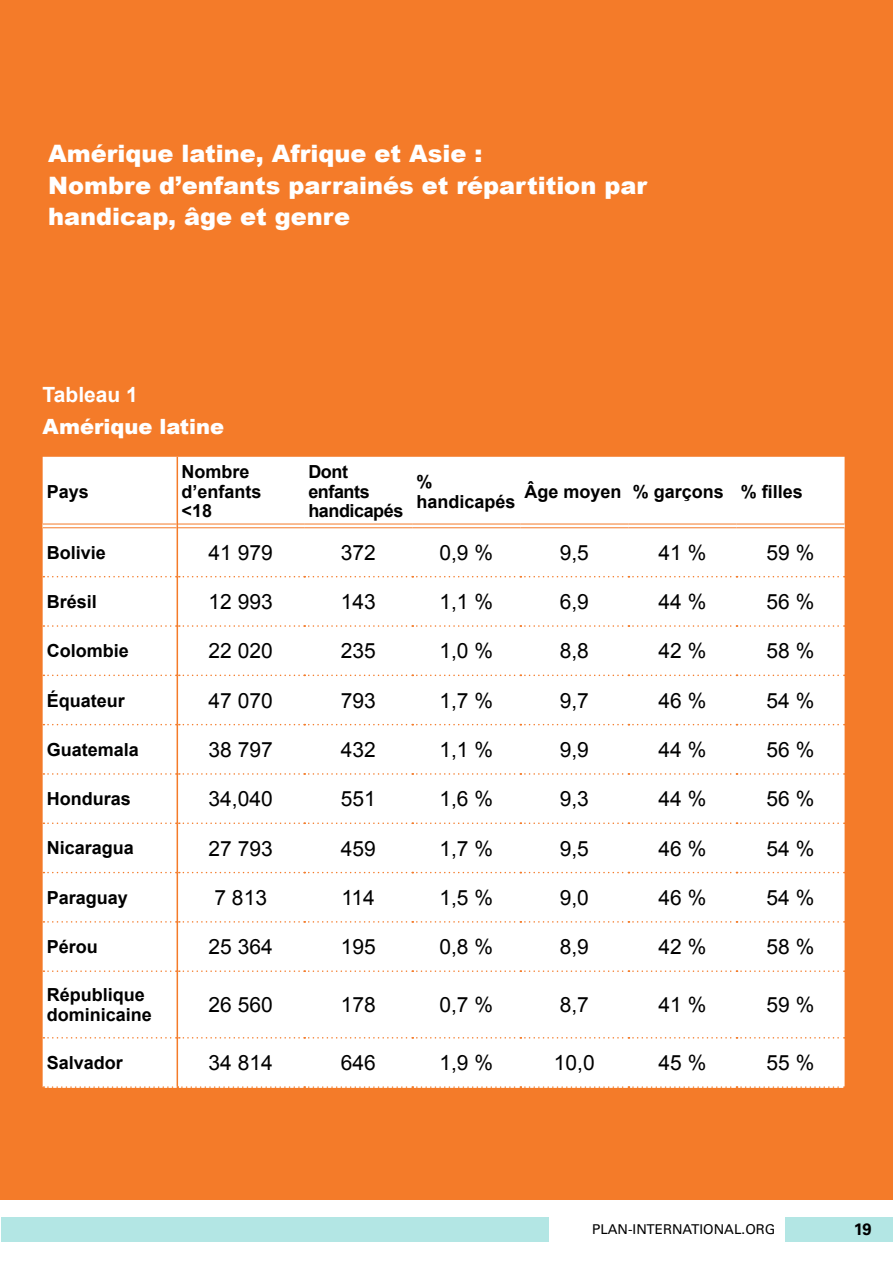
<style>
.page{position:relative;width:893px;height:1263px;background:#fff}
.page>*{position:absolute;margin:0;border:0;box-sizing:border-box;transform-origin:0 0}
.t1{font:900 24px/31.5px "Arial";color:#fff}
.t2{font:21px "Arial";color:#000}
.t3{font:900 21px "Arial";color:#fff}
.t4{font:700 21px "Arial";color:#fff}
.t5{font:700 18px/19.5px "Arial";color:#000}
.t6{font:700 18px/19.5px "Arial";letter-spacing:-.025em;color:#000}
.t7{font:700 16.5px "Univers LT Std";color:#000}
.t8{font:13.5px "Univers LT Std";color:#000}
</style>
<div class="page">
<div style="left:1px;top:1217px;width:548px;height:25px;background:#b3e6e4"></div>
<div style="left:785px;top:1217px;width:108px;height:25px;background:#b3e6e4"></div>
<div style="left:1px;top:0;width:892px;height:1199px;background:#f47b29"></div>
<div style="left:43px;top:457px;width:802px;height:67px;background:#fff"></div>
<div style="left:43px;top:528px;width:802px;height:558px;background:#fff"></div>
<hr style="left:43px;top:524px;width:134px;height:4px;background:#fff">
<hr style="left:178px;top:524px;width:126px;height:4px;background:#fff">
<hr style="left:304px;top:524px;width:108px;height:4px;background:#fff">
<hr style="left:412px;top:524px;width:108px;height:4px;background:#fff">
<hr style="left:520px;top:524px;width:108px;height:4px;background:#fff">
<hr style="left:628px;top:524px;width:108px;height:4px;background:#fff">
<hr style="left:736px;top:524px;width:109px;height:4px;background:#fff">
<svg style="left:43px;top:625px;width:802px;height:2px;background:#fce5d5"></svg>
<svg style="left:43px;top:675px;width:802px;height:1px"></svg>
<svg style="left:43px;top:724px;width:802px;height:1px"></svg>
<svg style="left:43px;top:773px;width:802px;height:2px;background:#fce5d5"></svg>
<svg style="left:43px;top:822px;width:802px;height:2px;background:#fce5d6"></svg>
<svg style="left:43px;top:872px;width:802px;height:1px"></svg>
<svg style="left:43px;top:921px;width:802px;height:2px;background:#fce5d5"></svg>
<svg style="left:43px;top:970px;width:802px;height:2px;background:#fce5d5"></svg>
<svg style="left:43px;top:1037px;width:802px;height:1px"></svg>
<svg style="left:43px;top:576px;width:802px;height:1px"></svg>
<svg style="left:43px;top:1086px;width:802px;height:2px;background:#fbe0ce"></svg>
<hr style="left:43px;top:524px;width:134px;height:1px;background:#f47b29">
<hr style="left:43px;top:527px;width:134px;height:1px;background:#f47b29">
<hr style="left:178px;top:524px;width:126px;height:1px;background:#f47b29">
<hr style="left:178px;top:527px;width:126px;height:1px;background:#f47b29">
<hr style="left:304px;top:524px;width:108px;height:1px;background:#f47b29">
<hr style="left:304px;top:527px;width:108px;height:1px;background:#f47b29">
<hr style="left:412px;top:524px;width:108px;height:1px;background:#f47b29">
<hr style="left:412px;top:527px;width:108px;height:1px;background:#f47b29">
<hr style="left:520px;top:524px;width:108px;height:1px;background:#f47b29">
<hr style="left:520px;top:527px;width:108px;height:1px;background:#f47b29">
<hr style="left:628px;top:524px;width:108px;height:1px;background:#f47b29">
<hr style="left:628px;top:527px;width:108px;height:1px;background:#f47b29">
<hr style="left:736px;top:524px;width:109px;height:1px;background:#f47b29">
<hr style="left:736px;top:527px;width:109px;height:1px;background:#f47b29">
<hr style="left:177px;top:457px;width:1px;height:69px;background:#f47b29">
<hr style="left:177px;top:526px;width:1px;height:51px;background:#f47b29">
<hr style="left:177px;top:577px;width:1px;height:49px;background:#f47b29">
<hr style="left:177px;top:626px;width:1px;height:49px;background:#f47b29">
<hr style="left:177px;top:675px;width:1px;height:50px;background:#f47b29">
<hr style="left:177px;top:725px;width:1px;height:49px;background:#f47b29">
<hr style="left:177px;top:774px;width:1px;height:49px;background:#f47b29">
<hr style="left:177px;top:823px;width:1px;height:49px;background:#f47b29">
<hr style="left:177px;top:872px;width:1px;height:50px;background:#f47b29">
<hr style="left:177px;top:922px;width:1px;height:49px;background:#f47b29">
<hr style="left:177px;top:971px;width:1px;height:67px;background:#f47b29">
<hr style="left:177px;top:1038px;width:1px;height:48px;background:#f47b29">
<p class="t1" style="left:48px;top:137px;width:600px">Amérique latine, Afrique et Asie :<br>Nombre d’enfants parrainés et répartition par handicap, âge et genre</p>
<p class="t4" style="left:43px;top:381px;width:97px">Tableau 1</p>
<p class="t3" style="left:43px;top:411px;width:183px">Amérique latine</p>
<p class="t5" style="left:47px;top:482px;width:44px">Pays</p>
<p class="t5" style="left:182px;top:463px;width:82px">Nombre d’enfants &lt;18</p>
<p class="t6" style="left:308px;top:463px;width:96px">Dont enfants handicapés</p>
<p class="t5" style="left:416px;top:473px;width:101px">% handicapés</p>
<p class="t5" style="left:525px;top:482px;width:280px">Âge moyen % garçons % filles</p>
<p class="t5" style="left:47px;top:543px;width:61px">Bolivie</p>
<p class="t2" style="left:209px;top:539px;width:66px">41 979</p>
<p class="t2" style="left:341px;top:539px;width:37px">372</p>
<p class="t2" style="left:439px;top:539px;width:55px">0,9 %</p>
<p class="t2" style="left:560px;top:539px;width:31px">9,5</p>
<p class="t2" style="left:658px;top:539px;width:49px">41 %</p>
<p class="t2" style="left:767px;top:539px;width:49px">59 %</p>
<p class="t5" style="left:47px;top:592px;width:52px">Brésil</p>
<p class="t2" style="left:209px;top:588px;width:66px">12 993</p>
<p class="t2" style="left:341px;top:588px;width:37px">143</p>
<p class="t2" style="left:439px;top:588px;width:55px">1,1 %</p>
<p class="t2" style="left:560px;top:588px;width:31px">6,9</p>
<p class="t2" style="left:658px;top:588px;width:49px">44 %</p>
<p class="t2" style="left:767px;top:588px;width:49px">56 %</p>
<p class="t5" style="left:47px;top:642px;width:84px">Colombie</p>
<p class="t2" style="left:209px;top:637px;width:66px">22 020</p>
<p class="t2" style="left:341px;top:637px;width:37px">235</p>
<p class="t2" style="left:439px;top:637px;width:55px">1,0 %</p>
<p class="t2" style="left:560px;top:637px;width:31px">8,8</p>
<p class="t2" style="left:658px;top:637px;width:49px">42 %</p>
<p class="t2" style="left:767px;top:637px;width:49px">58 %</p>
<p class="t5" style="left:47px;top:691px;width:80px">Équateur</p>
<p class="t2" style="left:209px;top:686px;width:66px">47 070</p>
<p class="t2" style="left:341px;top:686px;width:37px">793</p>
<p class="t2" style="left:439px;top:686px;width:55px">1,7 %</p>
<p class="t2" style="left:560px;top:686px;width:31px">9,7</p>
<p class="t2" style="left:658px;top:686px;width:49px">46 %</p>
<p class="t2" style="left:767px;top:686px;width:49px">54 %</p>
<p class="t5" style="left:47px;top:740px;width:94px">Guatemala</p>
<p class="t2" style="left:209px;top:736px;width:66px">38 797</p>
<p class="t2" style="left:341px;top:736px;width:37px">432</p>
<p class="t2" style="left:439px;top:736px;width:55px">1,1 %</p>
<p class="t2" style="left:560px;top:736px;width:31px">9,9</p>
<p class="t2" style="left:658px;top:736px;width:49px">44 %</p>
<p class="t2" style="left:767px;top:736px;width:49px">56 %</p>
<p class="t5" style="left:47px;top:790px;width:86px">Honduras</p>
<p class="t2" style="left:209px;top:785px;width:66px">34,040</p>
<p class="t2" style="left:341px;top:785px;width:37px">551</p>
<p class="t2" style="left:439px;top:785px;width:55px">1,6 %</p>
<p class="t2" style="left:560px;top:785px;width:31px">9,3</p>
<p class="t2" style="left:658px;top:785px;width:49px">44 %</p>
<p class="t2" style="left:767px;top:785px;width:49px">56 %</p>
<p class="t5" style="left:47px;top:839px;width:89px">Nicaragua</p>
<p class="t2" style="left:209px;top:834px;width:66px">27 793</p>
<p class="t2" style="left:341px;top:834px;width:37px">459</p>
<p class="t2" style="left:439px;top:834px;width:55px">1,7 %</p>
<p class="t2" style="left:560px;top:834px;width:31px">9,5</p>
<p class="t2" style="left:658px;top:834px;width:49px">46 %</p>
<p class="t2" style="left:767px;top:834px;width:49px">54 %</p>
<p class="t5" style="left:47px;top:888px;width:83px">Paraguay</p>
<p class="t2" style="left:214px;top:884px;width:54px">7 813</p>
<p class="t2" style="left:341px;top:884px;width:35px">114</p>
<p class="t2" style="left:439px;top:884px;width:55px">1,5 %</p>
<p class="t2" style="left:560px;top:884px;width:31px">9,0</p>
<p class="t2" style="left:658px;top:884px;width:49px">46 %</p>
<p class="t2" style="left:767px;top:884px;width:49px">54 %</p>
<p class="t5" style="left:47px;top:937px;width:53px">Pérou</p>
<p class="t2" style="left:209px;top:933px;width:66px">25 364</p>
<p class="t2" style="left:341px;top:933px;width:37px">195</p>
<p class="t2" style="left:439px;top:933px;width:55px">0,8 %</p>
<p class="t2" style="left:560px;top:933px;width:31px">8,9</p>
<p class="t2" style="left:658px;top:933px;width:49px">42 %</p>
<p class="t2" style="left:767px;top:933px;width:49px">58 %</p>
<p class="t5" style="left:47px;top:986px;width:107px">République dominicaine</p>
<p class="t2" style="left:209px;top:991px;width:66px">26 560</p>
<p class="t2" style="left:341px;top:991px;width:37px">178</p>
<p class="t2" style="left:439px;top:991px;width:55px">0,7 %</p>
<p class="t2" style="left:560px;top:991px;width:31px">8,7</p>
<p class="t2" style="left:658px;top:991px;width:49px">41 %</p>
<p class="t2" style="left:767px;top:991px;width:49px">59 %</p>
<p class="t5" style="left:47px;top:1053px;width:78px">Salvador</p>
<p class="t2" style="left:209px;top:1049px;width:66px">34 814</p>
<p class="t2" style="left:341px;top:1049px;width:37px">646</p>
<p class="t2" style="left:439px;top:1049px;width:55px">1,9 %</p>
<p class="t2" style="left:554px;top:1049px;width:42px">10,0</p>
<p class="t2" style="left:658px;top:1049px;width:49px">45 %</p>
<p class="t2" style="left:767px;top:1049px;width:49px">55 %</p>
<p class="t8" style="left:592px;top:1221px;width:185px">PLAN-INTERNATIONAL.ORG</p>
<p class="t7" style="left:854px;top:1220px;width:20px">19</p>
</div>
